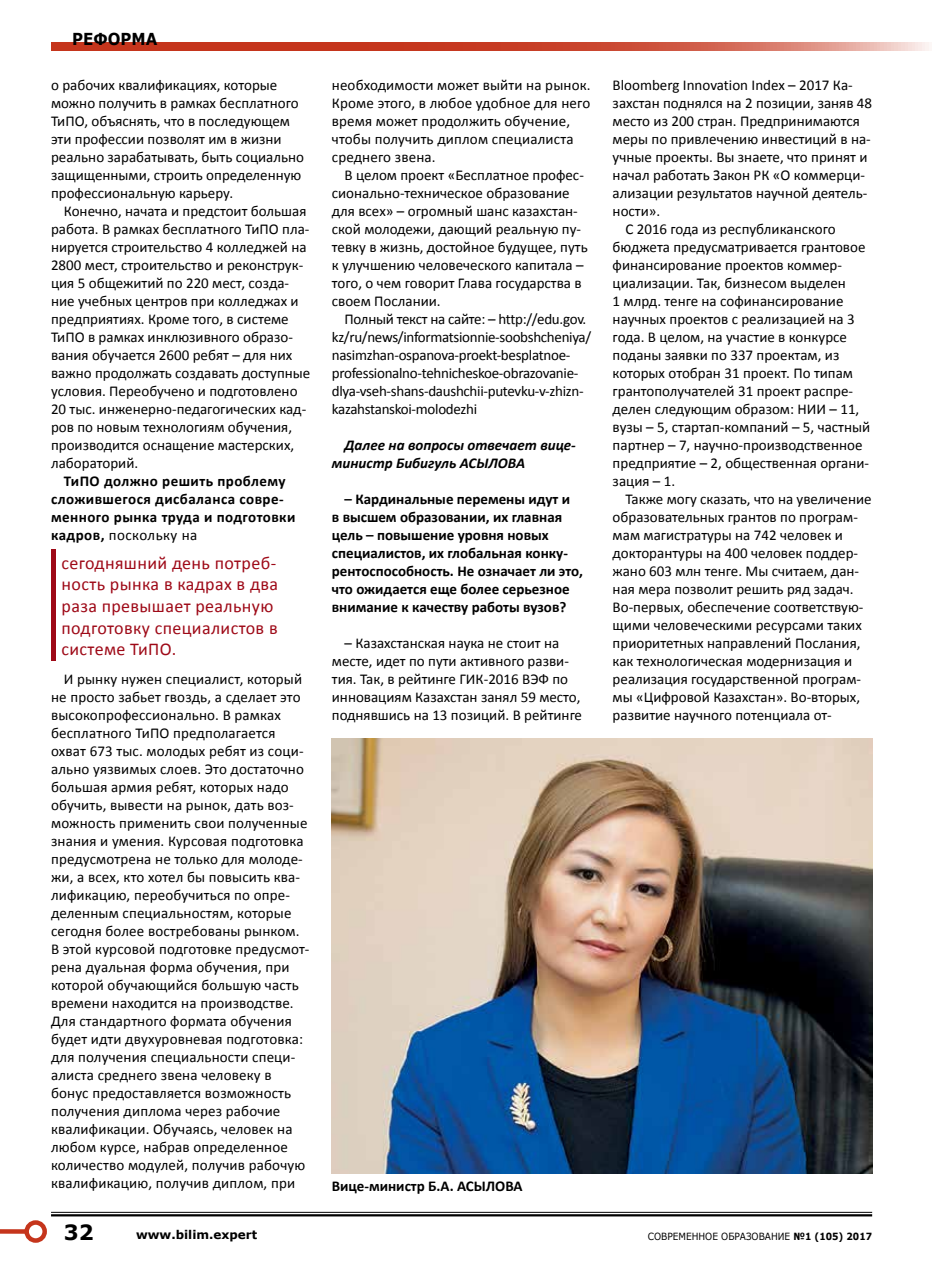
<style>
.page{position:relative;width:936px;height:1263px;background:#fff}
.page>*{position:absolute;margin:0;border:0;box-sizing:border-box;transform-origin:0 0}
.t1{font:700 21px "Verdana";color:#000}
.t2{font:18px/21.6px "Calibri";letter-spacing:.02em;color:#9e0917}
.t3{font:700 16.5px "Verdana";color:#000;scale:.91 1}
.t4{font:15px/18px "Calibri";color:#000}
.t5{font:700 15px/18px "Calibri";color:#000}
.t6{font:15px/18px "Calibri";letter-spacing:-.02em;color:#000}
.t7{font:700 15px/18px "Calibri";letter-spacing:.03em;color:#000}
.t8{font:italic 700 15px/18px "Calibri";color:#000}
.t9{font:700 12px "Verdana";color:#000}
.t10{font:9.9px "Verdana";color:#000;scale:.91 1}
.s1{font-weight:400}
.s2{font-weight:700}
</style>
<div class="page">
<div style="left:51px;top:549px;width:5px;height:112px;background:#9e0917"></div>
<img style="left:332px;top:739px;width:540px;height:435px">
<hr style="left:51px;top:1212px;width:821px;height:1px;background:#000">
<hr style="left:51px;top:1214px;width:821px;height:2px;background:#000">
<svg style="left:51px;top:43px;width:878px;height:8px;background:#cd543f"></svg>
<div style="left:0;top:1229px;width:27px;height:5px;background:#c5351c"></div>
<div style="left:24px;top:1220px;width:23px;height:23px;border:4px solid #c5351c;border-radius:50%"></div>
<p class="t3" style="left:72px;top:27px;width:95px">реформа</p>
<p class="t4" style="left:51px;top:76px;width:254px">о рабочих квалификациях, которые можно получить в рамках бесплатного ТиПО, объяснять, что в последующем эти профессии позволят им в жизни реально зарабатывать, быть социально защищенными, строить определенную профессиональную карьеру.</p>
<p class="t4" style="left:51px;top:202px;width:261px;text-indent:13px">Конечно, начата и предстоит большая работа. В рамках бесплатного ТиПО пла&shy;нируется строительство 4 колледжей на 2800 мест, строительство и реконструк&shy;ция 5 общежитий по 220 мест, созда&shy;ние учебных центров при колледжах и предприятиях. Кроме того, в системе ТиПО в рамках инклюзивного образо&shy;вания обучается 2600 ребят – для них важно продолжать создавать доступные условия. Переобучено и подготовлено 20 тыс. инженерно-педагогических кад&shy;ров по новым технологиям обучения, производится оснащение мастерских, лабораторий.</p>
<p class="t7" style="left:51px;top:472px;width:246px;text-indent:13px">ТиПО должно решить проблему сложившегося дисбаланса совре&shy;менного рынка труда и подготовки кадров, <span class="s1">поскольку на</span></p>
<p class="t2" style="left:62px;top:552px;width:218px">сегодняшний день потреб&shy;ность рынка в кадрах в два раза превышает реальную подготовку специалистов в системе ТиПО.</p>
<p class="t4" style="left:51px;top:670px;width:259px;text-indent:13px">И рынку нужен специалист, который не просто забьет гвоздь, а сделает это высокопрофессионально. В рамках бесплатного ТиПО предполагается охват 673 тыс. молодых ребят из соци&shy;ально уязвимых слоев. Это достаточно большая армия ребят, которых надо обучить, вывести на рынок, дать воз&shy;можность применить свои полученные знания и умения. Курсовая подготовка предусмотрена не только для молоде&shy;жи, а всех, кто хотел бы повысить ква&shy;лификацию, переобучиться по опре&shy;деленным специальностям, которые сегодня более востребованы рынком.<br>В этой курсовой подготовке предусмот&shy;рена дуальная форма обучения, при которой обучающийся большую часть времени находится на производстве.<br>Для стандартного формата обучения будет идти двухуровневая подготовка: для получения специальности специ&shy;алиста среднего звена человеку в бонус предоставляется возможность получения диплома через рабочие квалификации. Обучаясь, человек на любом курсе, набрав определенное количество модулей, получив рабочую квалификацию, получив диплом, при</p>
<p class="t4" style="left:332px;top:76px;width:260px">необходимости может выйти на рынок.<br>Кроме этого, в любое удобное для него время может продолжить обучение, чтобы получить диплом специалиста среднего звена.</p>
<p class="t4" style="left:332px;top:166px;width:257px;text-indent:13px">В целом проект «Бесплатное профес&shy;сионально-техническое образование для всех» – огромный шанс казахстан&shy;ской молодежи, дающий реальную пу&shy;тевку в жизнь, достойное будущее, путь к улучшению человеческого капитала – того, о чем говорит Глава государства в своем Послании.</p>
<p class="t6" style="left:332px;top:310px;width:261px;text-indent:13px">Полный текст на сайте: – http://edu.gov. kz/ru/news/informatsionnie-soobshcheniya/ nasimzhan-ospanova-proekt-besplatnoe&shy;professionalno-tehnicheskoe-obrazovanie&shy;dlya-vseh-shans-daushchii-putevku-v-zhizn&shy;kazahstanskoi-molodezhi</p>
<p class="t8" style="left:332px;top:436px;width:245px;text-indent:13px">Далее на вопросы отвечает вице&shy;министр Бибигуль АСЫЛОВА</p>
<p class="t5" style="left:332px;top:490px;width:253px;text-indent:13px">– Кардинальные перемены идут и<br>в высшем образовании, их главная цель – повышение уровня новых специалистов, их глобальная конку&shy;рентоспособность. Не означает ли это, что ожидается еще более серьезное внимание к качеству работы вузов?</p>
<p class="t4" style="left:332px;top:634px;width:252px;text-indent:13px">– Казахстанская наука не стоит на месте, идет по пути активного разви&shy;тия. Так, в рейтинге ГИК-2016 ВЭФ по инновациям Казахстан занял 59 место, поднявшись на 13 позиций. В рейтинге</p>
<p class="t4" style="left:612px;top:76px;width:242px">Bloomberg Innovation Index – 2017 Ка-</p>
<p class="t4" style="left:612px;top:94px;width:261px">захстан поднялся на 2 позиции, заняв 48</p>
<p class="t4" style="left:612px;top:112px;width:249px">место из 200 стран. Предпринимаются</p>
<p class="t4" style="left:612px;top:130px;width:259px">меры по привлечению инвестиций в на-</p>
<p class="t4" style="left:612px;top:148px;width:256px">учные проекты. Вы знаете, что принят и</p>
<p class="t4" style="left:612px;top:166px;width:254px">начал работать Закон РК «О коммерци-</p>
<p class="t4" style="left:612px;top:184px;width:256px">ализации результатов научной деятель-</p>
<p class="t4" style="left:612px;top:202px;width:49px">ности».</p>
<p class="t4" style="left:625px;top:220px;width:212px">С 2016 года из республиканского</p>
<p class="t4" style="left:612px;top:238px;width:254px">бюджета предусматривается грантовое</p>
<p class="t4" style="left:612px;top:256px;width:231px">финансирование проектов коммер-</p>
<p class="t4" style="left:612px;top:274px;width:235px">циализации. Так, бизнесом выделен</p>
<p class="t4" style="left:612px;top:292px;width:232px">1 млрд. тенге на софинансирование</p>
<p class="t4" style="left:612px;top:310px;width:243px">научных проектов с реализацией на 3</p>
<p class="t4" style="left:612px;top:328px;width:236px">года. В целом, на участие в конкурсе</p>
<p class="t4" style="left:612px;top:346px;width:228px">поданы заявки по 337 проектам, из</p>
<p class="t4" style="left:612px;top:364px;width:242px">которых отобран 31 проект. По типам</p>
<p class="t4" style="left:612px;top:382px;width:242px">грантополучателей 31 проект распре-</p>
<p class="t4" style="left:612px;top:400px;width:248px">делен следующим образом: НИИ – 11,</p>
<p class="t4" style="left:612px;top:418px;width:259px">вузы – 5, стартап-компаний – 5, частный</p>
<p class="t4" style="left:612px;top:436px;width:251px">партнер – 7, научно-производственное</p>
<p class="t4" style="left:612px;top:454px;width:258px">предприятие – 2, общественная органи-</p>
<p class="t4" style="left:612px;top:472px;width:64px">зация – 1.</p>
<p class="t4" style="left:625px;top:490px;width:248px">Также могу сказать, что на увеличение</p>
<p class="t4" style="left:612px;top:508px;width:247px">образовательных грантов по програм-</p>
<p class="t4" style="left:612px;top:526px;width:232px">мам магистратуры на 742 человек и</p>
<p class="t4" style="left:612px;top:544px;width:247px">докторантуры на 400 человек поддер-</p>
<p class="t4" style="left:612px;top:562px;width:248px">жано 603 млн тенге. Мы считаем, дан-</p>
<p class="t4" style="left:612px;top:580px;width:242px">ная мера позволит решить ряд задач.</p>
<p class="t4" style="left:612px;top:598px;width:252px">Во-первых, обеспечение соответствую-</p>
<p class="t4" style="left:612px;top:616px;width:251px">щими человеческими ресурсами таких</p>
<p class="t4" style="left:612px;top:634px;width:249px">приоритетных направлений Послания,</p>
<p class="t4" style="left:612px;top:652px;width:241px">как технологическая модернизация и</p>
<p class="t4" style="left:612px;top:670px;width:250px">реализация государственной програм-</p>
<p class="t4" style="left:612px;top:688px;width:249px">мы «Цифровой Казахстан». Во-вторых,</p>
<p class="t4" style="left:612px;top:706px;width:220px">развитие научного потенциала от-</p>
<p class="t5" style="left:332px;top:1177px;width:192px">Вице-министр Б.А. АСЫЛОВА</p>
<h1 class="t1" style="left:64px;top:1217px;width:31px">32</h1>
<p class="t9" style="left:136px;top:1226px;width:123px">www.bilim.expert</p>
<p class="t10" style="left:647px;top:1229px;width:248px">Современное образование <span class="s2">№1 (105) 2017</span></p>
</div>
